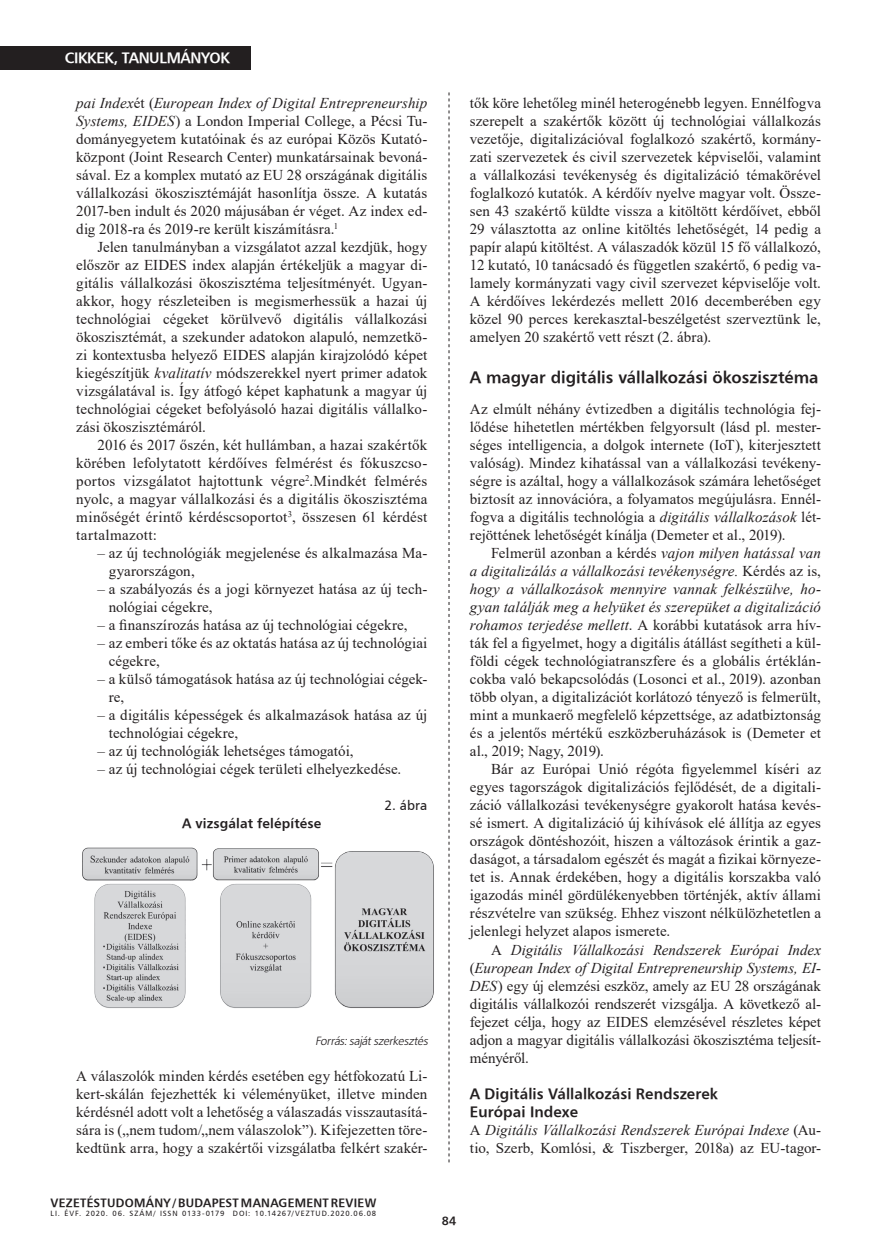
<style>
.page{position:relative;width:881px;height:1255px;background:#fff}
.page>*{position:absolute;margin:0;border:0;box-sizing:border-box;transform-origin:0 0}
.Kiemelés_I{font:16.5px "H Humanist 777 BT Bold";color:#231f20}
.kenyérszöveg_opcioná{font:15px/18px "Times New Roman";letter-spacing:.005em;color:#231f20;text-align:justify}
.kenyérszöveg_tompa{font:15px/18px "Times New Roman";letter-spacing:.005em;color:#231f20;text-align:justify}
.Kiemelés_II{font:15px/18px "H Humanist 777 BT Bold";letter-spacing:.005em;color:#231f20}
.t1{font:15px "H Humanist 777 BT Bold";letter-spacing:-.025em;color:#fff}
.Táblázat_cím{font:13.5px "H Humanist 777 BT Bold";letter-spacing:.01em;color:#231f20}
.Táblázat_cím-2{font:13.5px "H Humanist 777 BT";color:#231f20}
.t2{font:12px "H Humanist 777 BT Bold";letter-spacing:.02em;color:#231f20}
.kenyérszöveg_opcioná-2{font:italic 12px "Humanist 777 Lt PFL";color:#231f20}
.t3{font:7.5px "H Humanist 777 BT";letter-spacing:.11em;color:#231f20}
.s1{font-style:italic}
</style>
<div class="page">
<div style="left:0;top:46px;width:251px;height:23px;background:#231f20"></div>
<svg style="left:448px;top:92px;width:1px;height:1070px"></svg>
<img style="left:82px;top:847px;width:352px;height:161px">
<p class="t1" style="left:65px;top:49px;width:166px">CIKKEK, TANULMÁNYOK</p>
<p class="kenyérszöveg_tompa" style="left:76px;top:94px;width:352px"><span class="s1">pai Index</span>ét (<span class="s1">European Index of Digital Entrepreneurship Systems, EIDES</span>) a London Imperial College, a Pécsi Tu&shy;dományegyetem kutatóinak és az európai Közös Kutató&shy;központ (Joint Research Center) munkatársainak bevoná&shy;sával. Ez a komplex mutató az EU 28 országának digitális vállalkozási ökoszisztémáját hasonlítja össze. A kutatás 2017-ben indult és 2020 májusában ér véget. Az index ed&shy;dig 2018-ra és 2019-re került kiszámításra.<sup>1</sup></p>
<p class="kenyérszöveg_opcioná" style="left:76px;top:238px;width:352px;text-indent:21px">Jelen tanulmányban a vizsgálatot azzal kezdjük, hogy először az EIDES index alapján értékeljük a magyar di&shy;gitális vállalkozási ökoszisztéma teljesítményét. Ugyan&shy;akkor, hogy részleteiben is megismerhessük a hazai új technológiai cégeket körülvevő digitális vállalkozási ökoszisztémát, a szekunder adatokon alapuló, nemzetkö&shy;zi kontextusba helyező EIDES alapján kirajzolódó képet kiegészítjük <span class="s1">kvalitatív</span> módszerekkel nyert primer adatok vizsgálatával is. Így átfogó képet kaphatunk a magyar új technológiai cégeket befolyásoló hazai digitális vállalko&shy;zási ökoszisztémáról.</p>
<p class="kenyérszöveg_opcioná" style="left:76px;top:436px;width:352px;text-indent:21px">2016 és 2017 őszén, két hullámban, a hazai szakértők körében lefolytatott kérdőíves felmérést és fókuszcso&shy;portos vizsgálatot hajtottunk végre<sup>2</sup>.Mindkét felmérés nyolc, a magyar vállalkozási és a digitális ökoszisztéma minőségét érintő kérdéscsoportot<sup>3</sup>, összesen 61 kérdést tartalmazott:</p>
<p class="kenyérszöveg_opcioná" style="left:109px;top:544px;width:320px;text-indent:-11px">– az új technológiák megjelenése és alkalmazása Ma&shy;gyarországon,</p>
<p class="kenyérszöveg_opcioná" style="left:109px;top:580px;width:320px;text-indent:-11px">– a szabályozás és a jogi környezet hatása az új tech&shy;nológiai cégekre,</p>
<p class="kenyérszöveg_opcioná" style="left:97px;top:616px;width:311px">– a finanszírozás hatása az új technológiai cégekre,</p>
<p class="kenyérszöveg_opcioná" style="left:109px;top:634px;width:320px;text-indent:-11px">– az emberi tőke és az oktatás hatása az új technológiai cégekre,</p>
<p class="kenyérszöveg_opcioná" style="left:109px;top:670px;width:320px;text-indent:-11px">– a külső támogatások hatása az új technológiai cégek&shy;re,</p>
<p class="kenyérszöveg_opcioná" style="left:109px;top:706px;width:320px;text-indent:-11px">– a digitális képességek és alkalmazások hatása az új technológiai cégekre,</p>
<p class="kenyérszöveg_opcioná" style="left:97px;top:742px;width:257px">– az új technológiák lehetséges támogatói,</p>
<p class="kenyérszöveg_opcioná" style="left:97px;top:760px;width:305px">– az új technológiai cégek területi elhelyezkedése.</p>
<p class="Táblázat_cím-2" style="left:384px;top:797px;width:44px">2. ábra</p>
<p class="Táblázat_cím" style="left:182px;top:815px;width:140px">A vizsgálat felépítése</p>
<p class="kenyérszöveg_opcioná-2" style="left:315px;top:1032px;width:116px">Forrás:sajátszerkesztés</p>
<p class="kenyérszöveg_tompa" style="left:76px;top:1066px;width:352px">A válaszolók minden kérdés esetében egy hétfokozatú Li&shy;kert-skálán fejezhették ki véleményüket, illetve minden kérdésnél adott volt a lehetőség a válaszadás visszautasítá&shy;sára is („nem tudom/„nem válaszolok”). Kifejezetten töre&shy;kedtünk arra, hogy a szakértői vizsgálatba felkért szakér-</p>
<p class="kenyérszöveg_tompa" style="left:469px;top:94px;width:352px">tők köre lehetőleg minél heterogénebb legyen. Ennélfogva szerepelt a szakértők között új technológiai vállalkozás vezetője, digitalizációval foglalkozó szakértő, kormány&shy;zati szervezetek és civil szervezetek képviselői, valamint a vállalkozási tevékenység és digitalizáció témakörével foglalkozó kutatók. A kérdőív nyelve magyar volt. Össze&shy;sen 43 szakértő küldte vissza a kitöltött kérdőívet, ebből 29 választotta az online kitöltés lehetőségét, 14 pedig a papír alapú kitöltést. A válaszadók közül 15 fő vállalkozó, 12 kutató, 10 tanácsadó és független szakértő, 6 pedig va&shy;lamely kormányzati vagy civil szervezet képviselője volt.<br>A kérdőíves lekérdezés mellett 2016 decemberében egy közel 90 perces kerekasztal-beszélgetést szerveztünk le, amelyen 20 szakértő vett részt (2. ábra).</p>
<p class="Kiemelés_I" style="left:469px;top:366px;width:350px">A magyar digitális vállalkozási ökoszisztéma</p>
<p class="kenyérszöveg_tompa" style="left:469px;top:400px;width:352px">Az elmúlt néhány évtizedben a digitális technológia fej&shy;lődése hihetetlen mértékben felgyorsult (lásd pl. mester&shy;séges intelligencia, a dolgok internete (IoT), kiterjesztett valóság). Mindez kihatással van a vállalkozási tevékeny&shy;ségre is azáltal, hogy a vállalkozások számára lehetőséget biztosít az innovációra, a folyamatos megújulásra. Ennél&shy;fogva a digitális technológia a <span class="s1">digitális vállalkozások</span> lét&shy;rejöttének lehetőségét kínálja (Demeter et al., 2019).</p>
<p class="kenyérszöveg_opcioná" style="left:469px;top:544px;width:352px;text-indent:21px">Felmerül azonban a kérdés <span class="s1">vajon milyen hatással van a digitalizálás a vállalkozási tevékenységre.</span> Kérdés az is, <span class="s1">hogy a vállalkozások mennyire vannak felkészülve, ho&shy;gyan találják meg a helyüket és szerepüket a digitalizáció rohamos terjedése mellett</span>. A korábbi kutatások arra hív&shy;ták fel a figyelmet, hogy a digitális átállást segítheti a kül&shy;földi cégek technológiatranszfere és a globális értéklán&shy;cokba való bekapcsolódás (Losonci et al., 2019). azonban több olyan, a digitalizációt korlátozó tényező is felmerült, mint a munkaerő megfelelő képzettsége, az adatbiztonság és a jelentős mértékű eszközberuházások is (Demeter et al., 2019; Nagy, 2019).</p>
<p class="kenyérszöveg_opcioná" style="left:469px;top:760px;width:352px;text-indent:21px">Bár az Európai Unió régóta figyelemmel kíséri az egyes tagországok digitalizációs fejlődését, de a digitali&shy;záció vállalkozási tevékenységre gyakorolt hatása kevés&shy;sé ismert. A digitalizáció új kihívások elé állítja az egyes országok döntéshozóit, hiszen a változások érintik a gaz&shy;daságot, a társadalom egészét és magát a fizikai környeze&shy;tet is. Annak érdekében, hogy a digitális korszakba való igazodás minél gördülékenyebben történjék, aktív állami részvételre van szükség. Ehhez viszont nélkülözhetetlen a jelenlegi helyzet alapos ismerete.</p>
<p class="kenyérszöveg_opcioná" style="left:469px;top:940px;width:352px;text-indent:21px">A <span class="s1">Digitális Vállalkozási Rendszerek Európai Index </span>(<span class="s1">European Index of Digital Entrepreneurship Systems, EI-DES</span>) egy új elemzési eszköz, amely az EU 28 országának digitális vállalkozói rendszerét vizsgálja. A következő al&shy;fejezet célja, hogy az EIDES elemzésével részletes képet adjon a magyar digitális vállalkozási ökoszisztéma teljesít&shy;ményéről.</p>
<p class="Kiemelés_II" style="left:469px;top:1083px;width:250px">A Digitális Vállalkozási Rendszerek<br>Európai Indexe</p>
<p class="kenyérszöveg_tompa" style="left:469px;top:1120px;width:352px">A <span class="s1">Digitális Vállalkozási Rendszerek Európai Indexe</span> (Au&shy;tio, Szerb, Komlósi, &amp; Tiszberger, 2018a) az EU-tagor-</p>
<p class="t2" style="left:51px;top:1194px;width:327px">VEZETÉSTUDOMÁNY / BUDAPEST MANAGEMENT REVIEW</p>
<p class="t3" style="left:51px;top:1208px;width:327px">LI. ÉVF. 2020. 06. SZÁM/ ISSN 0133-0179 DOI: 10.14267/VEZTUD.2020.06.08</p>
<p class="t2" style="left:441px;top:1212px;width:16px">84</p>
</div>
